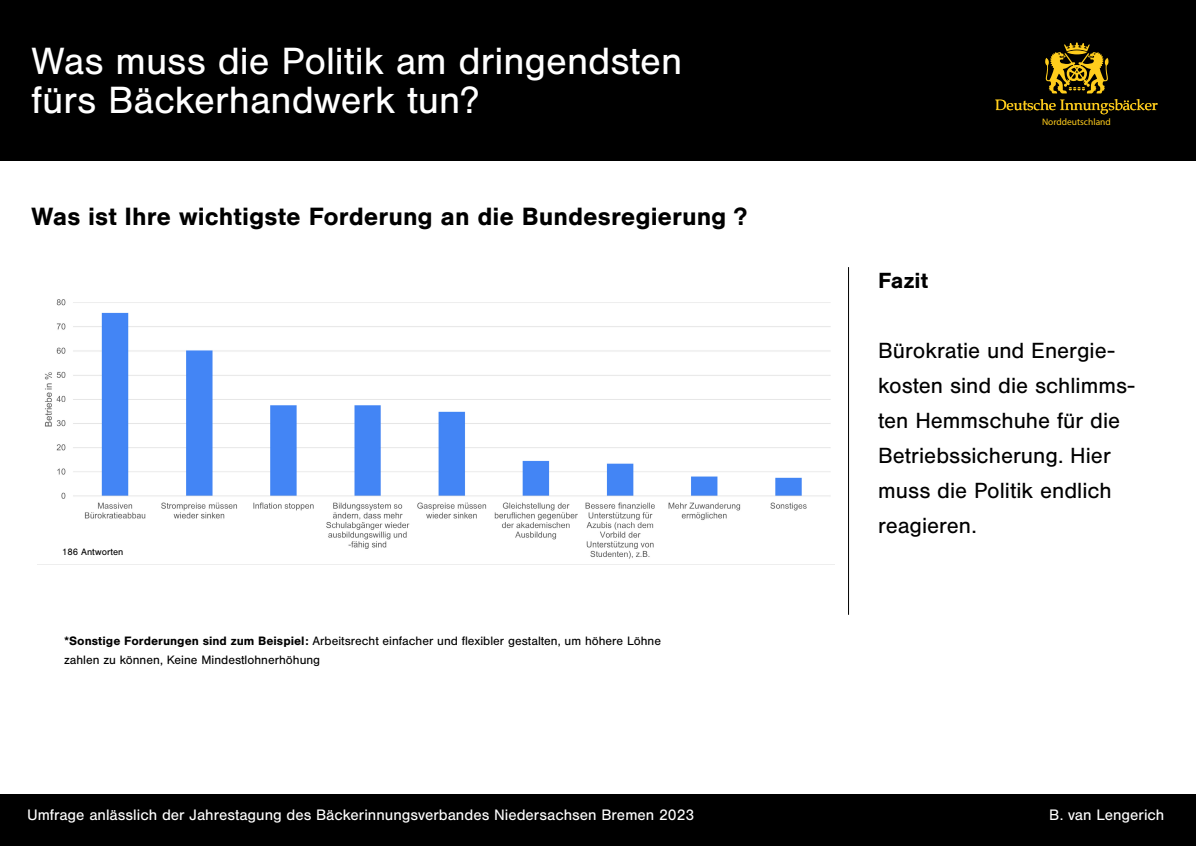
<style>
.page{position:relative;width:1196px;height:846px;background:#fff}
.page>*{position:absolute;margin:0;border:0;box-sizing:border-box;transform-origin:0 0}
.t1{font:39.38px/39.4px "Nimbus San";color:#fff}
.t2{font:700 25.99px "Nimbus San";color:#000}
.t3{font:22.75px/35px "Nimbus San";color:#000}
.t4{font:700 22.75px "Nimbus San";color:#000}
.t5{font:15.75px "Nimbus San";color:#fff}
.t6{font:15.05px "Book Antiqua";color:#ffcd1c}
.t7{font:12.6px/19.6px "Nimbus San";color:#000}
.t8{font:9.62px "Nimbus San";color:#000}
.t9{font:9.45px "Myriad Pro";color:#ffcd1c}
.s1{font-weight:700}
</style>
<div class="page">
<div style="left:0;top:794px;width:1195px;height:51px;background:#000"></div>
<div style="left:0;top:0;width:1195px;height:161px;background:#000"></div>
<svg style="left:1045px;top:42px;width:63px;height:51px"></svg>
<svg style="left:995px;top:99px;width:162px;height:16px"></svg>
<img style="left:45px;top:299px;width:786px;height:260px">
<hr style="left:848px;top:267px;width:1px;height:347px;background:#000">
<h1 class="t1" style="left:32px;top:42px;width:652px">Was muss die Politik am dringendsten fürs Bäckerhandwerk tun?</h1>
<h2 class="t2" style="left:32px;top:201px;width:717px">Was ist Ihre wichtigste Forderung an die Bundesregierung ?</h2>
<p class="t8" style="left:62px;top:546px;width:63px">186 Antworten</p>
<p class="t7" style="left:64px;top:630px;width:598px"><span class="s1">*Sonstige Forderungen sind zum Beispiel:</span> Arbeitsrecht einfacher und flexibler gestalten, um höhere Löhne zahlen zu können, Keine Mindestlohnerhöhung</p>
<h3 class="t4" style="left:878px;top:267px;width:51px">Fazit</h3>
<p class="t6" style="left:994px;top:94px;width:164px">Deutsche Innungsbäcker</p>
<p class="t9" style="left:1041px;top:115px;width:70px">Norddeutschland</p>
<h3 class="t3" style="left:878px;top:333px;width:258px">Bürokratie und Energie&shy;kosten sind die schlimms&shy;ten Hemmschuhe für die<br>Betriebssicherung. Hier muss die Politik endlich reagieren.</h3>
<p class="t5" style="left:27px;top:806px;width:668px">Umfrage anlässlich der Jahrestagung des Bäckerinnungsverbandes Niedersachsen Bremen 2023</p>
<p class="t5" style="left:1049px;top:806px;width:117px">B. van Lengerich</p>
</div>
